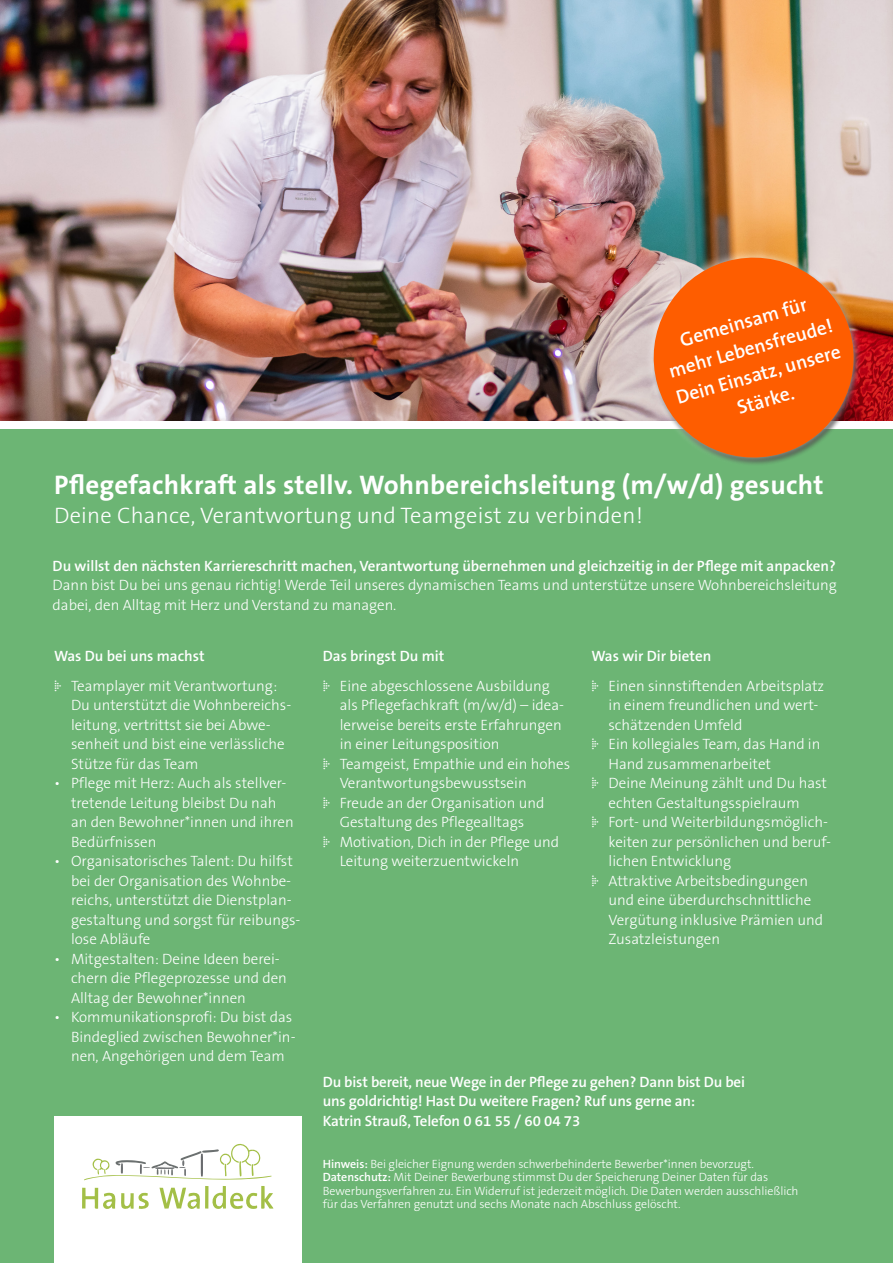
<style>
.page{position:relative;width:893px;height:1263px;background:#fff}
.page>*{position:absolute;margin:0;border:0;box-sizing:border-box;transform-origin:0 0}
.t1{font:700 27px "The Sans B W7";letter-spacing:.01em;color:#fff}
.t2{font:300 22.5px "The Sans B W3";letter-spacing:.01em;color:#fff}
.t3{font:600 19.5px/27px "The Sans B W6";color:#fff;text-align:center}
.t4{font:300 15px/19.5px "The Sans B W3";color:#fff}
.t5{font:600 15px "The Sans B W6";letter-spacing:-.01em;color:#fff}
.bemerkung{font:300 12px "The Sans B W3";letter-spacing:-.005em;color:#fff}
.s1{font-family:"The Sans B W6";font-weight:600}
</style>
<div class="page">
<div style="left:0;top:429px;width:893px;height:834px;background:#6cb574"></div>
<div style="left:54px;top:1116px;width:247px;height:147px;background:#fff"></div>
<svg style="left:82px;top:1143px;width:192px;height:66px"></svg>
<img style="left:0;top:0;width:893px;height:421px">
<img style="left:618px;top:222px;width:271px;height:199px">
<svg style="left:642px;top:246px;width:223px;height:218px;background:#df7630"></svg>
<p class="t3" style="left:677px;top:327px;width:133px;rotate:-16deg">Gemeinsam für</p>
<p class="t3" style="left:666px;top:359px;width:171px;rotate:-16deg">mehr Lebensfreude!</p>
<p class="t3" style="left:673px;top:385px;width:172px;rotate:-16deg">Dein Einsatz, unsere<br>Stärke.</p>
<p class="t1" style="left:54px;top:468px;width:771px">Pflegefachkraft als stellv. Wohnbereichsleitung (m/w/d) gesucht</p>
<p class="t2" style="left:54px;top:501px;width:590px">Deine Chance, Verantwortung und Teamgeist zu verbinden!</p>
<p class="t4" style="left:53px;top:556px;width:786px;text-align:justify"><span class="s1">Du willst den nächsten Karriereschritt machen, Verantwortung übernehmen und gleichzeitig in der Pflege mit anpacken?<br></span>Dann bist Du bei uns genau richtig! Werde Teil unseres dynamischen Teams und unterstütze unsere Wohnbereichsleitung dabei, den Alltag mit Herz und Verstand zu managen.</p>
<p class="t5" style="left:54px;top:646px;width:152px">Was Du bei uns machst</p>
<p class="t4" style="left:71px;top:676px;width:222px">Teamplayer mit Verantwortung:<br>Du unterstützt die Wohnbereichs&shy;leitung, vertrittst sie bei Abwe&shy;senheit und bist eine verlässliche<br>Stütze für das Team</p>
<p class="t4" style="left:71px;top:774px;width:224px;text-indent:-17px">• Pflege mit Herz: Auch als stellver&shy;tretende Leitung bleibst Du nah an den Bewohner*innen und ihren<br>Bedürfnissen</p>
<p class="t4" style="left:71px;top:852px;width:231px;text-indent:-17px">• Organisatorisches Talent: Du hilfst bei der Organisation des Wohnbe&shy;reichs, unterstützt die Dienstplan&shy;gestaltung und sorgst für reibungs&shy;lose Abläufe</p>
<p class="t4" style="left:71px;top:949px;width:217px;text-indent:-17px">• Mitgestalten: Deine Ideen berei&shy;chern die Pflegeprozesse und den<br>Alltag der Bewohner*innen</p>
<p class="t4" style="left:71px;top:1008px;width:226px;text-indent:-17px">• Kommunikationsprofi: Du bist das<br>Bindeglied zwischen Bewohner*in&shy;nen, Angehörigen und dem Team</p>
<p class="t5" style="left:323px;top:646px;width:123px">Das bringst Du mit</p>
<p class="t4" style="left:340px;top:676px;width:226px">Eine abgeschlossene Ausbildung als Pflegefachkraft (m/w/d) – idea&shy;lerweise bereits erste Erfahrungen in einer Leitungsposition</p>
<p class="t4" style="left:340px;top:754px;width:232px">Teamgeist, Empathie und ein hohes<br>Verantwortungsbewusstsein</p>
<p class="t4" style="left:340px;top:793px;width:206px">Freude an der Organisation und<br>Gestaltung des Pflegealltags</p>
<p class="t4" style="left:340px;top:832px;width:221px">Motivation, Dich in der Pflege und<br>Leitung weiterzuentwickeln</p>
<p class="t5" style="left:591px;top:646px;width:121px">Was wir Dir bieten</p>
<p class="t4" style="left:608px;top:676px;width:217px">Einen sinnstiftenden Arbeitsplatz in einem freundlichen und wert&shy;schätzenden Umfeld</p>
<p class="t4" style="left:608px;top:735px;width:213px">Ein kollegiales Team, das Hand in<br>Hand zusammenarbeitet</p>
<p class="t4" style="left:608px;top:774px;width:220px">Deine Meinung zählt und Du hast echten Gestaltungsspielraum</p>
<p class="t4" style="left:608px;top:813px;width:224px">Fort- und Weiterbildungsmöglich&shy;keiten zur persönlichen und beruf&shy;lichen Entwicklung</p>
<p class="t4" style="left:608px;top:871px;width:216px">Attraktive Arbeitsbedingungen und eine überdurchschnittliche<br>Vergütung inklusive Prämien und<br>Zusatzleistungen</p>
<p class="t5" style="left:323px;top:1072px;width:424px">Du bist bereit, neue Wege in der Pflege zu gehen? Dann bist Du bei</p>
<p class="t5" style="left:323px;top:1092px;width:374px">uns goldrichtig! Hast Du weitere Fragen? Ruf uns gerne an:</p>
<p class="t5" style="left:323px;top:1111px;width:259px">Katrin Strauß, Telefon 0 61 55 / 60 04 73</p>
<p class="bemerkung" style="left:323px;top:1156px;width:433px"><span class="s1">Hinweis:</span> Bei gleicher Eignung werden schwerbehinderte Bewerber*innen bevorzugt.</p>
<p class="bemerkung" style="left:323px;top:1169px;width:447px"><span class="s1">Datenschutz:</span> Mit Deiner Bewerbung stimmst Du der Speicherung Deiner Daten für das</p>
<p class="bemerkung" style="left:323px;top:1183px;width:477px">Bewerbungsverfahren zu. Ein Widerruf ist jederzeit möglich. Die Daten werden ausschließlich</p>
<p class="bemerkung" style="left:323px;top:1196px;width:359px">für das Verfahren genutzt und sechs Monate nach Abschluss gelöscht.</p>
</div>
